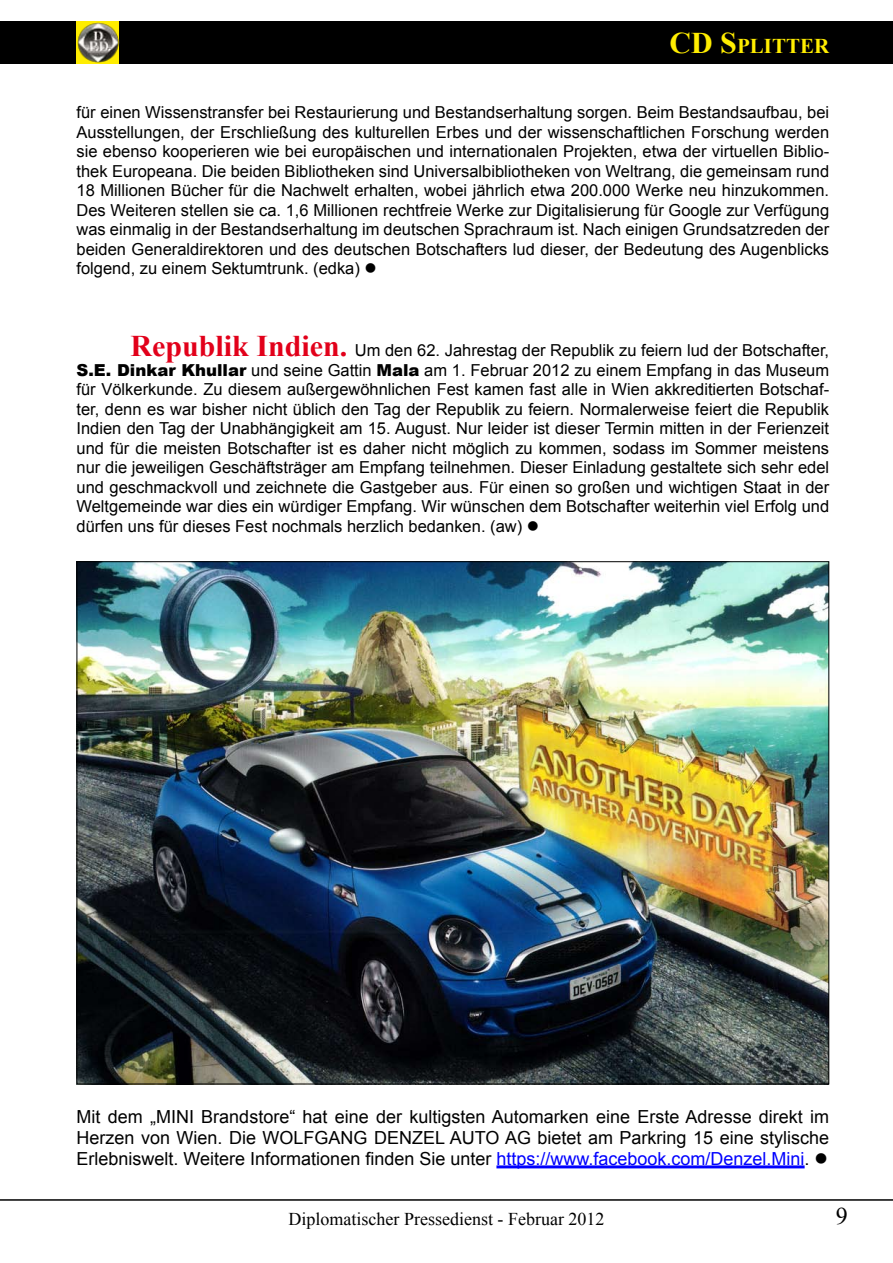
<style>
.page{position:relative;width:893px;height:1263px;background:#fff}
.page>*{position:absolute;margin:0;border:0;box-sizing:border-box;transform-origin:0 0}
.t1{font:24px "Times New Roman";color:#000}
.t2{font:700 21px "Times New Roman";color:#ffed00}
.t3{font:18px/21px "Arial";color:#000;text-align:justify}
.t4{font:18px "Times New Roman";color:#000}
.t5{font:16.5px/19.5px "Arial";color:#000;text-align:justify}
.s1{font-size:30px}
.s2{font-family:"Times New Roman";font-weight:700;font-size:30px;color:#e2001a}
.s3{font-weight:900}
.s4{color:#00f}
</style>
<div class="page">
<div style="left:0;top:21px;width:893px;height:43px;background:#000"></div>
<div style="left:77px;top:21px;width:42px;height:43px;background:#ffed00"></div>
<img style="left:77px;top:22px;width:42px;height:41px">
<hr style="left:0;top:1199px;width:893px;height:2px;background:#000">
<img style="left:79px;top:563px;width:748px;height:519px">
<hr style="left:496px;top:1165px;width:309px;height:3px;background:#00f">
<p class="t2" style="left:669px;top:31px;width:161px"><span class="s1">CD S</span>plitter</p>
<p class="t5" style="left:77px;top:103px;width:754px">für einen Wissenstransfer bei Restaurierung und Bestandserhaltung sorgen. Beim Bestandsaufbau, bei Ausstellungen, der Erschließung des kulturellen Erbes und der wissenschaftlichen Forschung werden sie ebenso kooperieren wie bei europäischen und internationalen Projekten, etwa der virtuellen Biblio&shy;thek Europeana. Die beiden Bibliotheken sind Universalbibliotheken von Weltrang, die gemeinsam rund 18 Millionen Bücher für die Nachwelt erhalten, wobei jährlich etwa 200.000 Werke neu hinzukommen.<br>Des Weiteren stellen sie ca. 1,6 Millionen rechtfreie Werke zur Digitalisierung für Google zur Verfügung was einmalig in der Bestandserhaltung im deutschen Sprachraum ist. Nach einigen Grundsatzreden der beiden Generaldirektoren und des deutschen Botschafters lud dieser, der Bedeutung des Augenblicks folgend, zu einem Sektumtrunk. (edka) ●</p>
<p class="t5" style="left:77px;top:341px;width:754px;text-indent:54px"><span class="s2">Republik Indien.</span> Um den 62. Jahrestag der Republik zu feiern lud der Botschafter, <span class="s3">S.E. Dinkar Khullar</span> und seine Gattin <span class="s3">Mala</span> am 1. Februar 2012 zu einem Empfang in das Museum für Völkerkunde. Zu diesem außergewöhnlichen Fest kamen fast alle in Wien akkreditierten Botschaf&shy;ter, denn es war bisher nicht üblich den Tag der Republik zu feiern. Normalerweise feiert die Republik Indien den Tag der Unabhängigkeit am 15. August. Nur leider ist dieser Termin mitten in der Ferienzeit und für die meisten Botschafter ist es daher nicht möglich zu kommen, sodass im Sommer meistens nur die jeweiligen Geschäftsträger am Empfang teilnehmen. Dieser Einladung gestaltete sich sehr edel und geschmackvoll und zeichnete die Gastgeber aus. Für einen so großen und wichtigen Staat in der Weltgemeinde war dies ein würdiger Empfang. Wir wünschen dem Botschafter weiterhin viel Erfolg und dürfen uns für dieses Fest nochmals herzlich bedanken. (aw) ●</p>
<p class="t3" style="left:77px;top:1106px;width:754px">Mit dem „MINI Brandstore“ hat eine der kultigsten Automarken eine Erste Adresse direkt im Herzen von Wien. Die WOLFGANG DENZEL AUTO AG bietet am Parkring 15 eine stylische Erlebniswelt. Weitere Informationen finden Sie unter <span class="s4">https://www.facebook.com/Denzel.Mini</span>. ●</p>
<p class="t4" style="left:288px;top:1207px;width:317px">Diplomatischer Pressedienst - Februar 2012</p>
<h1 class="t1" style="left:836px;top:1200px;width:13px">9</h1>
</div>
